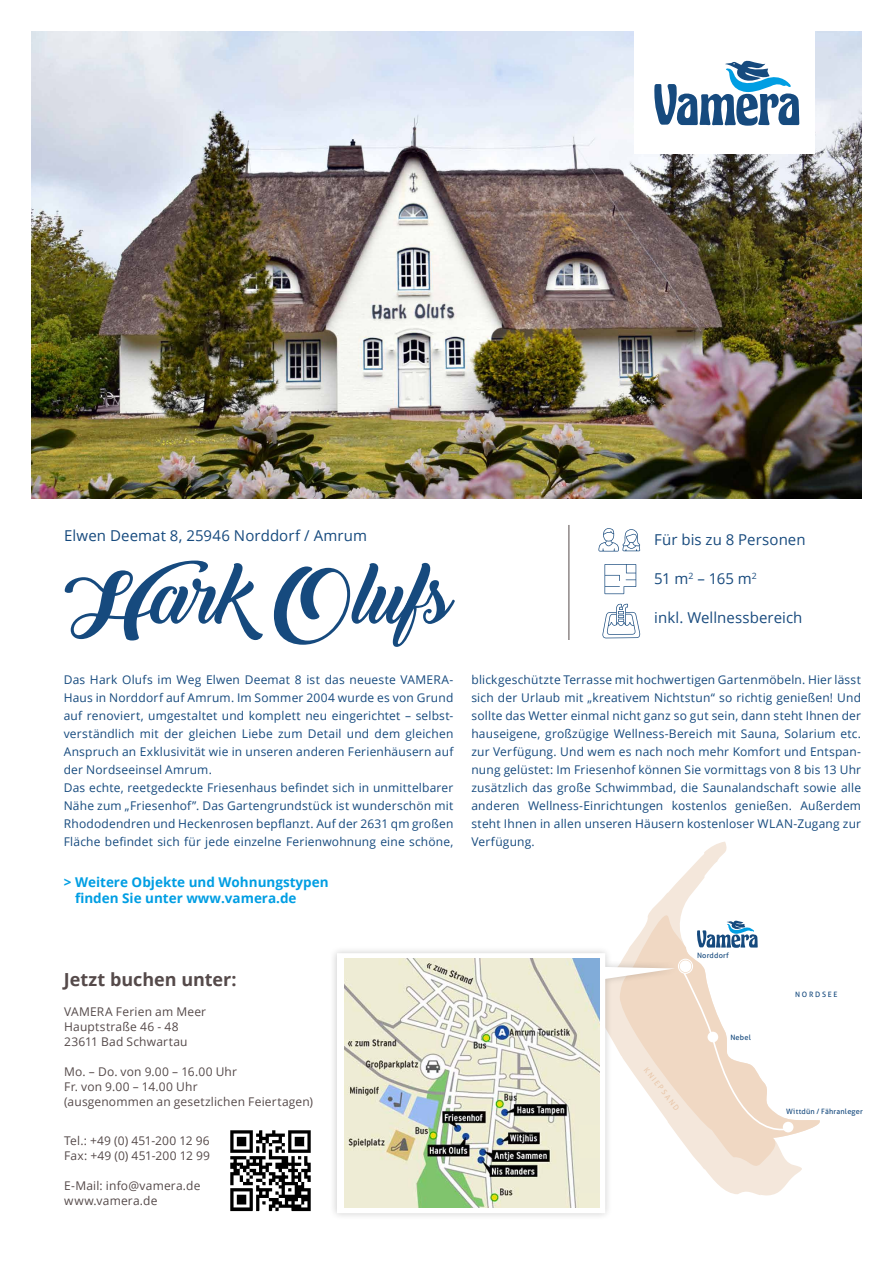
<style>
.page{position:relative;width:893px;height:1263px;background:#fff}
.page>*{position:absolute;margin:0;border:0;box-sizing:border-box;transform-origin:0 0}
.t1{font:900 75px "Backto";color:#164a7e}
.t2{font:700 18px "Open Sans";color:#554a4a}
.t3{font:15px "Open Sans";letter-spacing:.005em;color:#194b7e}
.t4{font:15px "Open Sans";letter-spacing:.005em;color:#164a7e}
.t5{font:700 13.5px/16.5px "Open Sans";color:#009ee3}
.t6{font:12px/18px "Open Sans";letter-spacing:.015em;color:#164a7e}
.t7{font:12px/15px "Open Sans";letter-spacing:.015em;color:#554a4a}
.t8{font:7.35px "Aller";letter-spacing:.025em;color:#164a7e}
.t9{font:7.35px "Aller";color:#e9c8ab}
.t10{font:7.35px "Aller";letter-spacing:.23em;color:#164a7e}
</style>
<div class="page">
<img style="left:32px;top:32px;width:829px;height:466px">
<img style="left:230px;top:1130px;width:81px;height:82px">
<div style="left:634px;top:0;width:181px;height:153px;background:#fff"></div>
<svg style="left:654px;top:61px;width:145px;height:65px"></svg>
<hr style="left:568px;top:525px;width:1px;height:115px;background:#554a4a">
<svg style="left:660px;top:841px;width:140px;height:354px"></svg>
<svg style="left:631px;top:901px;width:189px;height:270px"></svg>
<div style="left:680px;top:960px;width:11px;height:12px;background:#fff;border-radius:50%"></div>
<div style="left:678px;top:959px;width:15px;height:15px;border:1px solid #fff;border-radius:50%"></div>
<div style="left:783px;top:1122px;width:10px;height:10px;background:#fff;border-radius:50%"></div>
<svg style="left:683px;top:971px;width:104px;height:162px"></svg>
<svg style="left:697px;top:921px;width:61px;height:27px"></svg>
<div style="left:329px;top:945px;width:352px;height:276px;background:#000;opacity:.2"></div>
<svg style="left:337px;top:953px;width:338px;height:260px"></svg>
<img style="left:344px;top:958px;width:255px;height:249px">
<img style="left:579px;top:1125px;width:21px;height:32px">
<img style="left:579px;top:1194px;width:20px;height:13px">
<svg style="left:604px;top:564px;width:32px;height:30px"></svg>
<svg style="left:598px;top:528px;width:42px;height:24px"></svg>
<svg style="left:602px;top:603px;width:38px;height:35px"></svg>
<p class="t4" style="left:64px;top:526px;width:304px">Elwen Deemat 8, 25946 Norddorf / Amrum</p>
<h1 class="t1" style="left:64px;top:554px;width:389px">Hark Olufs</h1>
<p class="t3" style="left:654px;top:529px;width:153px">Für bis zu 8 Personen</p>
<p class="t3" style="left:654px;top:568px;width:104px">51 m<sup>2</sup> – 165 m<sup>2</sup></p>
<p class="t3" style="left:654px;top:607px;width:150px">inkl. Wellnessbereich</p>
<p class="t6" style="left:64px;top:670px;width:391px">Das Hark Olufs im Weg Elwen Deemat 8 ist das neueste VAMERA-Haus in Norddorf auf Amrum. Im Sommer 2004 wurde es von Grund auf renoviert, umgestaltet und komplett neu eingerichtet – selbst&shy;verständlich mit der gleichen Liebe zum Detail und dem gleichen Anspruch an Exklusivität wie in unseren anderen Ferienhäusern auf der Nordseeinsel Amrum.<br>Das echte, reetgedeckte Friesenhaus befindet sich in unmittelbarer Nähe zum „Friesenhof”. Das Gartengrundstück ist wunderschön mit Rhododendren und Heckenrosen bepflanzt. Auf der 2631 qm großen Fläche befindet sich für jede einzelne Ferienwohnung eine schöne,</p>
<p class="t6" style="left:471px;top:670px;width:391px;text-align:justify">blickgeschützte Terrasse mit hochwertigen Gartenmöbeln. Hier lässt sich der Urlaub mit „kreativem Nichtstun“ so richtig genießen! Und sollte das Wetter einmal nicht ganz so gut sein, dann steht Ihnen der hauseigene, großzügige Wellness-Bereich mit Sauna, Solarium etc. zur Verfügung. Und wem es nach noch mehr Komfort und Entspan&shy;nung gelüstet: Im Friesenhof können Sie vormittags von 8 bis 13 Uhr zusätzlich das große Schwimmbad, die Saunalandschaft sowie alle anderen Wellness-Einrichtungen kostenlos genießen. Außerdem steht Ihnen in allen unseren Häusern kostenloser WLAN-Zugang zur Verfügung.</p>
<p class="t5" style="left:75px;top:873px;width:255px;text-indent:-11px">&gt; Weitere Objekte und Wohnungstypen finden Sie unter www.vamera.de</p>
<h2 class="t2" style="left:64px;top:966px;width:174px">Jetzt buchen unter:</h2>
<p class="t7" style="left:64px;top:1003px;width:143px">VAMERA Ferien am Meer<br>Hauptstraße 46 - 48<br>23611 Bad Schwartau</p>
<p class="t7" style="left:64px;top:1063px;width:250px">Mo. – Do. von 9.00 – 16.00 Uhr<br>Fr. von 9.00 – 14.00 Uhr<br>(ausgenommen an gesetzlichen Feiertagen)</p>
<p class="t7" style="left:64px;top:1133px;width:147px">Tel.: +49 (0) 451-200 12 96<br>Fax: +49 (0) 451-200 12 99</p>
<p class="t7" style="left:64px;top:1178px;width:138px">E-Mail: info@vamera.de www.vamera.de</p>
<p class="t8" style="left:697px;top:951px;width:33px">Norddorf</p>
<p class="t9" style="left:649px;top:1065px;width:54px;rotate:52deg">KNIEPSAND</p>
<p class="t8" style="left:730px;top:1033px;width:22px">Nebel</p>
<p class="t10" style="left:795px;top:990px;width:44px">NORDSEE</p>
<p class="t8" style="left:786px;top:1107px;width:78px">Wittdün / Fähranleger</p>
</div>
